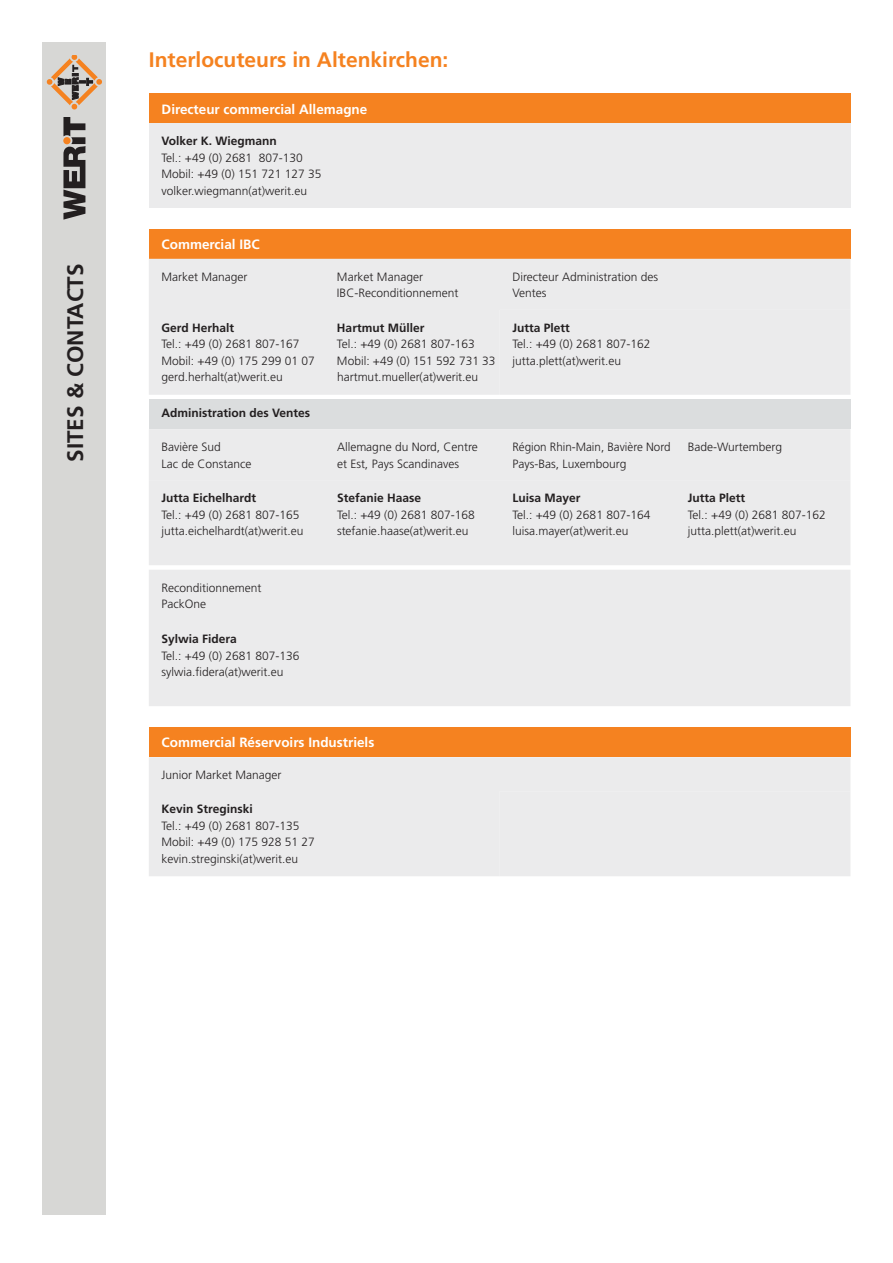
<style>
.page{position:relative;width:893px;height:1263px;background:#fff}
.page>*{position:absolute;margin:0;border:0;box-sizing:border-box;transform-origin:0 0}
.t1{font:700 22.5px "Frutiger CE";color:#231f20}
.t2{font:700 21px "Frutiger CE";color:#f58220}
.t3{font:700 13.5px "Frutiger CE";color:#fff}
.t4{font:300 12px/16.5px "Frutiger CE";color:#231f20}
.t5{font:700 12px "Frutiger CE";color:#231f20}
</style>
<div class="page">
<div style="left:43px;top:43px;width:63px;height:1171px;background:#d7d7d5"></div>
<svg style="left:63px;top:117px;width:22px;height:103px"></svg>
<div style="left:63px;top:137px;width:8px;height:7px;background:#f58220;border-radius:50%"></div>
<svg style="left:47px;top:56px;width:55px;height:54px"></svg>
<div style="left:149px;top:94px;width:701px;height:29px;background:#f58220"></div>
<div style="left:149px;top:123px;width:701px;height:85px;background:#ebebec"></div>
<div style="left:149px;top:229px;width:701px;height:30px;background:#f58220"></div>
<div style="left:149px;top:259px;width:701px;height:51px;background:#ebebec"></div>
<div style="left:149px;top:310px;width:701px;height:396px;background:#ebebec"></div>
<svg style="left:149px;top:395px;width:701px;height:4px"></svg>
<div style="left:149px;top:399px;width:701px;height:30px;background:#dbddde"></div>
<div style="left:149px;top:727px;width:701px;height:30px;background:#f58220"></div>
<div style="left:149px;top:757px;width:701px;height:119px;background:#ebebec"></div>
<div style="left:500px;top:791px;width:350px;height:85px;background:#ebebec"></div>
<h1 class="t1" style="left:62px;top:462px;width:200px;rotate:-90deg">SITES &amp; CONTACTS</h1>
<h2 class="t2" style="left:149px;top:47px;width:301px">Interlocuteurs in Altenkirchen:</h2>
<p class="t3" style="left:162px;top:101px;width:207px">Directeur commercial Allemagne</p>
<p class="t5" style="left:162px;top:134px;width:117px">Volker K. Wiegmann</p>
<p class="t4" style="left:162px;top:149px;width:161px">Tel.: +49 (0) 2681 807-130<br>Mobil: +49 (0) 151 721 127 35 volker.wiegmann(at)werit.eu</p>
<p class="t3" style="left:162px;top:236px;width:100px">Commercial IBC</p>
<p class="t4" style="left:162px;top:268px;width:88px">Market Manager</p>
<p class="t4" style="left:337px;top:268px;width:123px">Market Manager<br>IBC-Reconditionnement</p>
<p class="t4" style="left:512px;top:268px;width:147px">Directeur Administration des<br>Ventes</p>
<p class="t5" style="left:162px;top:321px;width:74px">Gerd Herhalt</p>
<p class="t4" style="left:162px;top:336px;width:155px">Tel.: +49 (0) 2681 807-167<br>Mobil: +49 (0) 175 299 01 07 gerd.herhalt(at)werit.eu</p>
<p class="t5" style="left:512px;top:321px;width:59px">Jutta Plett</p>
<p class="t4" style="left:512px;top:336px;width:139px">Tel.: +49 (0) 2681 807-162 jutta.plett(at)werit.eu</p>
<p class="t5" style="left:337px;top:321px;width:89px">Hartmut Müller</p>
<p class="t4" style="left:337px;top:336px;width:160px">Tel.: +49 (0) 2681 807-163<br>Mobil: +49 (0) 151 592 731 33 hartmut.mueller(at)werit.eu</p>
<p class="t5" style="left:162px;top:406px;width:150px">Administration des Ventes</p>
<p class="t4" style="left:162px;top:439px;width:92px">Bavière Sud<br>Lac de Constance</p>
<p class="t4" style="left:337px;top:439px;width:142px">Allemagne du Nord, Centre et Est, Pays Scandinaves</p>
<p class="t4" style="left:512px;top:439px;width:160px">Région Rhin-Main, Bavière Nord<br>Pays-Bas, Luxembourg</p>
<p class="t4" style="left:688px;top:439px;width:96px">Bade-Wurtemberg</p>
<p class="t5" style="left:162px;top:491px;width:96px">Jutta Eichelhardt</p>
<p class="t4" style="left:162px;top:506px;width:143px">Tel.: +49 (0) 2681 807-165 jutta.eichelhardt(at)werit.eu</p>
<p class="t5" style="left:337px;top:491px;width:86px">Stefanie Haase</p>
<p class="t4" style="left:337px;top:506px;width:139px">Tel.: +49 (0) 2681 807-168 stefanie.haase(at)werit.eu</p>
<p class="t5" style="left:688px;top:491px;width:59px">Jutta Plett</p>
<p class="t4" style="left:688px;top:506px;width:139px">Tel.: +49 (0) 2681 807-162 jutta.plett(at)werit.eu</p>
<p class="t5" style="left:512px;top:491px;width:70px">Luisa Mayer</p>
<p class="t4" style="left:512px;top:506px;width:139px">Tel.: +49 (0) 2681 807-164 luisa.mayer(at)werit.eu</p>
<p class="t4" style="left:162px;top:579px;width:102px">Reconditionnement<br>PackOne</p>
<p class="t5" style="left:162px;top:632px;width:77px">Sylwia Fidera</p>
<p class="t4" style="left:162px;top:647px;width:139px">Tel.: +49 (0) 2681 807-136 sylwia.fidera(at)werit.eu</p>
<p class="t3" style="left:162px;top:735px;width:214px">Commercial Réservoirs Industriels</p>
<p class="t4" style="left:162px;top:767px;width:122px">Junior Market Manager</p>
<p class="t5" style="left:162px;top:802px;width:93px">Kevin Streginski</p>
<p class="t4" style="left:162px;top:817px;width:155px">Tel.: +49 (0) 2681 807-135<br>Mobil: +49 (0) 175 928 51 27 kevin.streginski(at)werit.eu</p>
</div>
